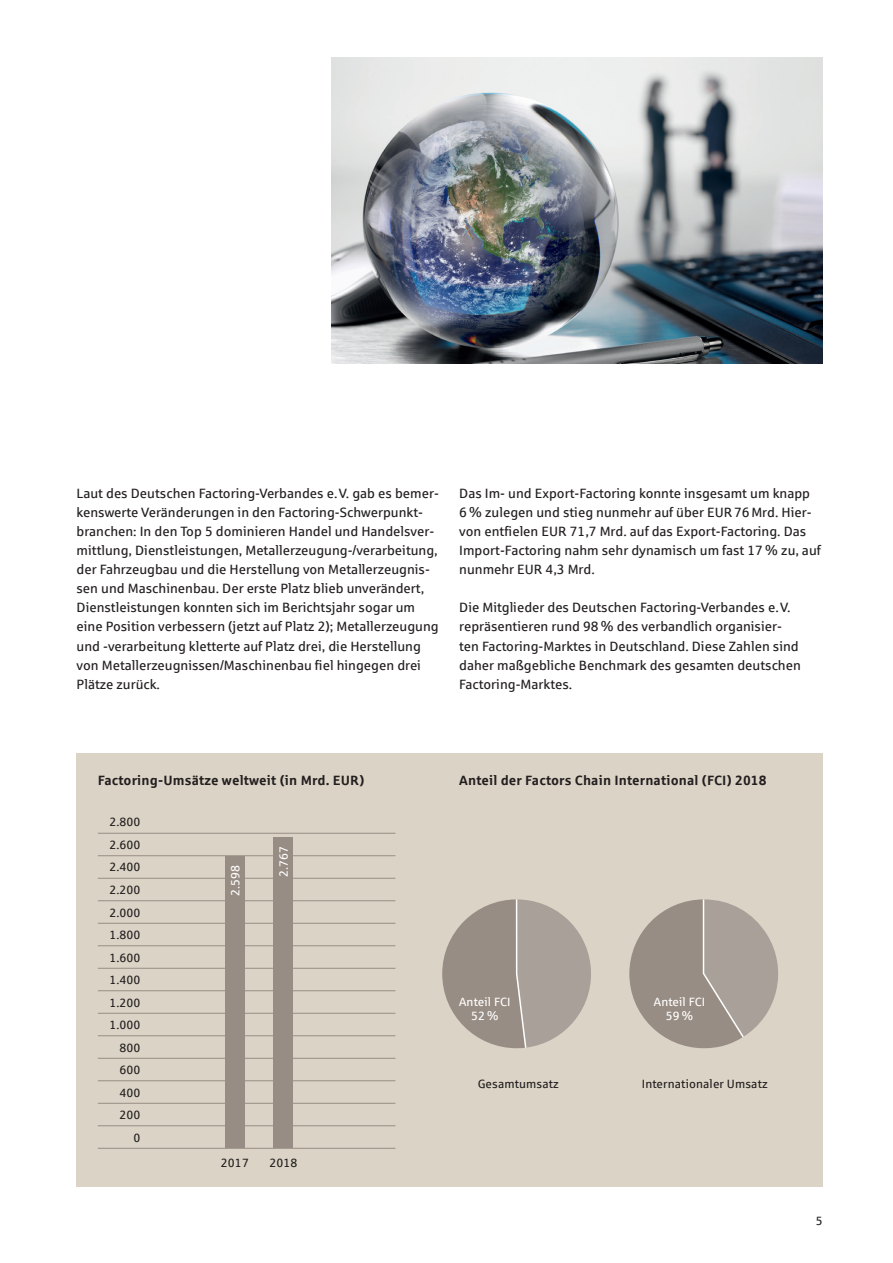
<style>
.page{position:relative;width:893px;height:1263px;background:#fff}
.page>*{position:absolute;margin:0;border:0;box-sizing:border-box;transform-origin:0 0}
.t1{font:13.5px/19.2px "Sparkasse Rg";color:#231f20}
.t2{font:700 13.5px "Sparkasse Rg";letter-spacing:.01em;color:#231f20}
.t3{font:12px/22.5px "Sparkasse Rg";letter-spacing:.01em;color:#231f20;text-align:right}
.t4{font:12px/14.2px "Sparkasse Rg";letter-spacing:.01em;color:#fff;text-align:center}
</style>
<div class="page">
<div style="left:77px;top:753px;width:746px;height:433px;background:#dbd4c6"></div>
<img style="left:332px;top:57px;width:491px;height:307px">
<hr style="left:98px;top:833px;width:297px;height:1px;background:#988d84">
<hr style="left:98px;top:855px;width:297px;height:1px;background:#988d84">
<hr style="left:98px;top:878px;width:297px;height:1px;background:#988d84">
<hr style="left:98px;top:900px;width:297px;height:1px;background:#988d84">
<hr style="left:98px;top:923px;width:297px;height:1px;background:#988d84">
<hr style="left:98px;top:945px;width:297px;height:1px;background:#988d84">
<hr style="left:98px;top:968px;width:297px;height:1px;background:#988d84">
<hr style="left:98px;top:990px;width:297px;height:1px;background:#988d84">
<hr style="left:98px;top:1013px;width:297px;height:1px;background:#988d84">
<hr style="left:98px;top:1035px;width:297px;height:1px;background:#988d84">
<hr style="left:98px;top:1058px;width:297px;height:1px;background:#988d84">
<hr style="left:98px;top:1080px;width:297px;height:1px;background:#988d84">
<hr style="left:98px;top:1103px;width:297px;height:1px;background:#988d84">
<hr style="left:98px;top:1125px;width:297px;height:1px;background:#988d84">
<hr style="left:98px;top:1148px;width:297px;height:1px;background:#988d84">
<div style="left:274px;top:838px;width:19px;height:310px;background:#988d84"></div>
<svg style="left:442px;top:899px;width:149px;height:150px"></svg>
<svg style="left:629px;top:899px;width:149px;height:149px"></svg>
<div style="left:225px;top:857px;width:19px;height:291px;background:#988d84"></div>
<p class="t1" style="left:77px;top:483px;width:364px">Laut des Deutschen Factoring-Verbandes e.V. gab es bemer&shy;kenswerte Veränderungen in den Factoring-Schwerpunkt&shy;branchen: In den Top 5 dominieren Handel und Handelsver&shy;mittlung, Dienstleistungen, Metallerzeugung-/verarbeitung, der Fahrzeugbau und die Herstellung von Metallerzeugnis&shy;sen und Maschinenbau. Der erste Platz blieb unverändert, Dienstleistungen konnten sich im Berichtsjahr sogar um eine Position verbessern (jetzt auf Platz 2); Metallerzeugung und -verarbeitung kletterte auf Platz drei, die Herstellung von Metallerzeugnissen/Maschinenbau fiel hingegen drei Plätze zurück.</p>
<p class="t1" style="left:459px;top:483px;width:363px">Das Im- und Export-Factoring konnte insgesamt um knapp 6% zulegen und stieg nunmehr auf über EUR76Mrd. Hier&shy;von entfielen EUR 71,7 Mrd. auf das Export-Factoring. Das Import-Factoring nahm sehr dynamisch um fast 17% zu, auf nunmehr EUR 4,3 Mrd.</p>
<p class="t1" style="left:459px;top:598px;width:343px">Die Mitglieder des Deutschen Factoring-Verbandes e.V. repräsentieren rund 98% des verbandlich organisier&shy;ten Factoring-Marktes in Deutschland. Diese Zahlen sind daher maßgebliche Benchmark des gesamten deutschen Factoring-Marktes.</p>
<p class="t2" style="left:98px;top:771px;width:268px">Factoring-Umsätze weltweit (in Mrd. EUR)</p>
<p class="t2" style="left:459px;top:771px;width:309px">Anteil der Factors Chain International (FCI) 2018</p>
<p class="t3" style="left:110px;top:811px;width:32px">2.800<br>2.600<br>2.400<br>2.200<br>2.000<br>1.800<br>1.600<br>1.400<br>1.200<br>1.000<br>800<br>600<br>400<br>200<br>0</p>
<p class="t4" style="left:228px;top:896px;width:33px;rotate:-90deg">2.598</p>
<p class="t4" style="left:276px;top:877px;width:33px;rotate:-90deg">2.767</p>
<p class="t3" style="left:221px;top:1151px;width:30px">2017</p>
<p class="t3" style="left:269px;top:1151px;width:30px">2018</p>
<p class="t4" style="left:459px;top:994px;width:53px">Anteil FCI<br>52%</p>
<p class="t4" style="left:654px;top:994px;width:53px">Anteil FCI<br>59%</p>
<p class="t3" style="left:478px;top:1072px;width:83px">Gesamtumsatz</p>
<p class="t3" style="left:642px;top:1072px;width:127px">Internationaler Umsatz</p>
<p class="t3" style="left:816px;top:1209px;width:8px">5</p>
</div>
